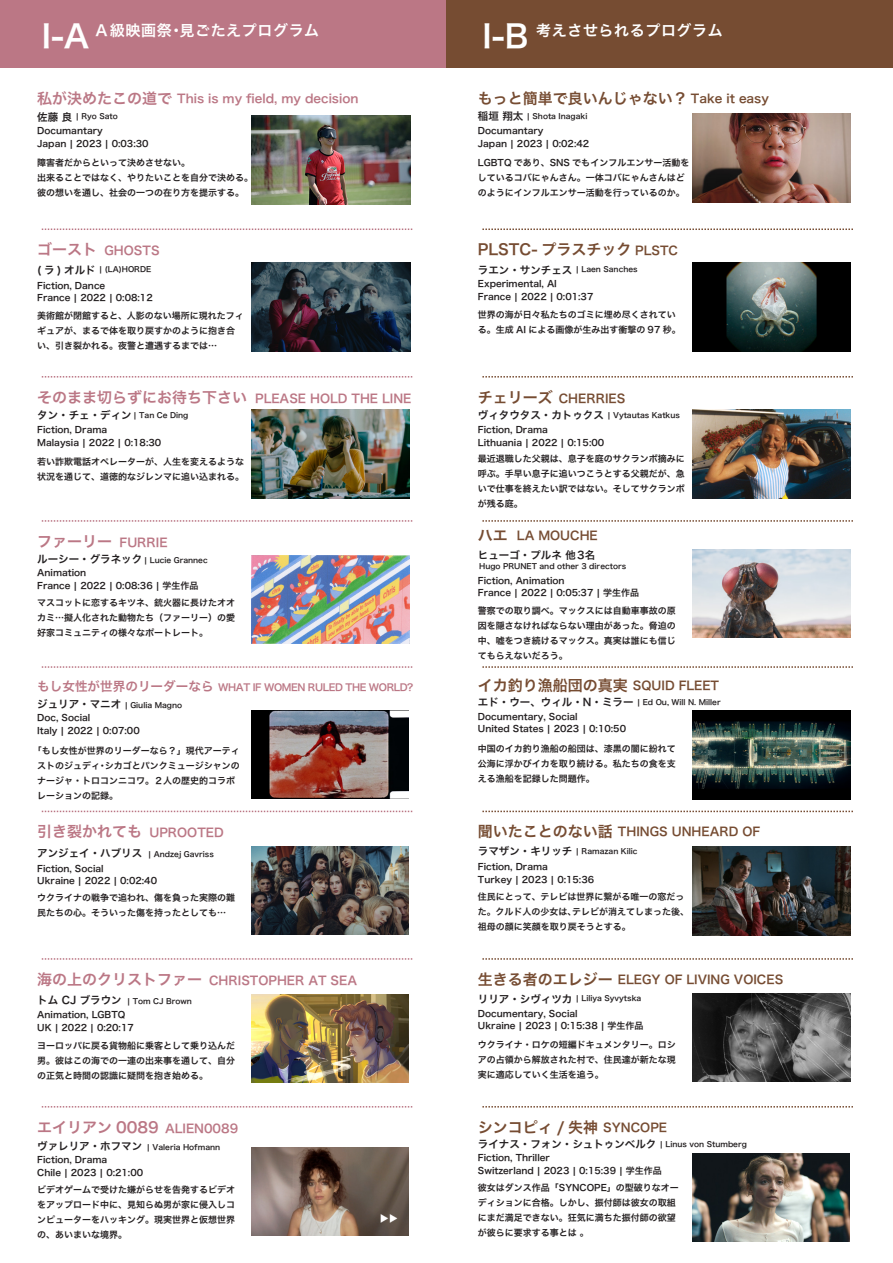
<style>
.page{position:relative;width:893px;height:1263px;background:#fff}
.page>*{position:absolute;margin:0;border:0;box-sizing:border-box;transform-origin:0 0}
.t1{font:31.5px "Hira Kaku Pro W6";color:#fff}
.t2{font:15px "Hira Kaku Pro W6";color:#764c32}
.t3{font:15px "Hira Kaku Pro W6";letter-spacing:.04em;color:#fff}
.t4{font:15px "Hira Kaku Pro W6";color:#bb7785}
.t5{font:12px "Hira Kaku Pro W6";color:#bb7785}
.t6{font:12px "Hira Kaku Pro W6";color:#764c32}
.t7{font:10.5px "Hira Kaku Pro W6";color:#231f20}
.t8{font:9.75px "Hira Kaku Pro W6";letter-spacing:-.04em;color:#bb7785}
.t9{font:9px/15px "Hira Kaku Pro W6";color:#231f20}
.t10{font:7.5px "Hira Kaku Pro W6";color:#231f20}
.s1{font-size:15px}
.s2{font-size:10.5px}
.s3{font-size:12.6px}
.s4{font-size:12px}
.s5{font-size:7.5px}
</style>
<div class="page">
<div style="left:0;top:0;width:446px;height:67px;background:#bb7785"></div>
<img style="left:252px;top:263px;width:158px;height:89px">
<img style="left:252px;top:410px;width:158px;height:88px">
<img style="left:252px;top:555px;width:158px;height:89px">
<img style="left:252px;top:710px;width:157px;height:89px">
<img style="left:252px;top:847px;width:157px;height:88px">
<img style="left:252px;top:994px;width:157px;height:88px">
<img style="left:252px;top:1147px;width:157px;height:88px">
<svg style="left:42px;top:376px;width:371px;height:2px"></svg>
<svg style="left:42px;top:520px;width:371px;height:2px"></svg>
<svg style="left:42px;top:666px;width:371px;height:2px"></svg>
<svg style="left:42px;top:811px;width:371px;height:1px"></svg>
<svg style="left:42px;top:958px;width:371px;height:2px"></svg>
<svg style="left:42px;top:1106px;width:371px;height:1px"></svg>
<div style="left:446px;top:0;width:447px;height:67px;background:#764c32"></div>
<img style="left:693px;top:263px;width:158px;height:89px">
<img style="left:693px;top:410px;width:158px;height:88px">
<img style="left:693px;top:549px;width:157px;height:89px">
<img style="left:693px;top:710px;width:157px;height:89px">
<img style="left:693px;top:847px;width:157px;height:88px">
<img style="left:693px;top:993px;width:157px;height:89px">
<img style="left:693px;top:1153px;width:156px;height:88px">
<svg style="left:482px;top:376px;width:371px;height:2px"></svg>
<svg style="left:482px;top:520px;width:371px;height:2px"></svg>
<svg style="left:482px;top:666px;width:371px;height:2px"></svg>
<svg style="left:482px;top:811px;width:371px;height:1px"></svg>
<svg style="left:482px;top:958px;width:371px;height:2px"></svg>
<svg style="left:482px;top:1106px;width:371px;height:1px"></svg>
<svg style="left:42px;top:228px;width:371px;height:2px"></svg>
<svg style="left:482px;top:228px;width:371px;height:2px"></svg>
<img style="left:252px;top:115px;width:158px;height:89px">
<img style="left:693px;top:114px;width:158px;height:88px">
<h2 class="t3" style="left:96px;top:17px;width:225px">A級映画祭・見ごたえプログラム</h2>
<h1 class="t1" style="left:42px;top:8px;width:49px">I-A</h1>
<h3 class="t5" style="left:37px;top:87px;width:323px"><span class="s1">私が決めたこの道で</span> This is my field, my decision</h3>
<p class="t9" style="left:37px;top:124px;width:113px;line-height:12.8px">Documantary<br>Japan | 2023 | 0:03:30</p>
<p class="t10" style="left:37px;top:110px;width:82px"><span class="s2">佐藤 良</span> | Ryo Sato</p>
<p class="t9" style="left:37px;top:155px;width:217px">障害者だからといって決めさせない。<br>出来ることではなく、やりたいことを自分で決める。彼の想いを通し、社会の一つの在り方を提示する。</p>
<h2 class="t4" style="left:37px;top:236px;width:61px">ゴースト</h2>
<p class="t10" style="left:37px;top:263px;width:116px"><span class="s2">( ラ ) オルド</span> | (LA)HORDE</p>
<h3 class="t5" style="left:105px;top:239px;width:57px">GHOSTS</h3>
<p class="t9" style="left:37px;top:279px;width:117px;line-height:12.8px">Fiction, Dance<br>France | 2022 | 0:08:12</p>
<p class="t9" style="left:37px;top:308px;width:208px">美術館が閉館すると、人影のない場所に現れたフィギュアが、まるで体を取り戻すかのように抱き合い、引き裂かれる。夜警と遭遇するまでは…</p>
<h3 class="t5" style="left:37px;top:387px;width:376px"><span class="s1">そのまま切らずにお待ち下さい</span> PLEASE HOLD THE LINE</h3>
<p class="t10" style="left:37px;top:408px;width:153px"><span class="s2">タン・チェ・ディン</span> | Tan Ce Ding</p>
<p class="t9" style="left:37px;top:423px;width:126px;line-height:12.8px">Fiction, Drama<br>Malaysia | 2022 | 0:18:30</p>
<p class="t9" style="left:37px;top:454px;width:208px">若い詐欺電話オペレーターが、人生を変えるような状況を通じて、道徳的なジレンマに追い込まれる。</p>
<h3 class="t5" style="left:37px;top:531px;width:132px"><span class="s1">ファーリー</span> FURRIE</h3>
<p class="t10" style="left:37px;top:554px;width:172px"><span class="s2">ルーシー・グラネック</span> | Lucie Grannec</p>
<p class="t9" style="left:37px;top:566px;width:163px;line-height:12.8px">Animation<br>France | 2022 | 0:08:36 | 学生作品</p>
<p class="t9" style="left:37px;top:595px;width:199px;text-align:justify">マスコットに恋するキツネ、銃火器に長けたオオカミ…擬人化された動物たち（ファーリー）の愛好家コミュニティの様々なポートレート。</p>
<p class="t8" style="left:37px;top:678px;width:378px"><span class="s3">もし女性が世界のリーダーなら</span> WHAT IF WOMEN RULED THE WORLD?</p>
<p class="t10" style="left:37px;top:698px;width:146px"><span class="s2">ジュリア・マニオ</span> | Giulia Magno</p>
<p class="t9" style="left:37px;top:711px;width:104px;line-height:12.8px">Doc, Social<br>Italy | 2022 | 0:07:00</p>
<p class="t9" style="left:37px;top:743px;width:204px;text-indent:-4px">「もし女性が世界のリーダーなら？」現代アーティストのジュディ･シカゴとパンクミュージシャンのナージャ・トロコンニコワ。２人の歴史的コラボレーションの記録。</p>
<h3 class="t5" style="left:37px;top:822px;width:188px"><span class="s1">引き裂かれても</span> UPROOTED</h3>
<p class="t10" style="left:37px;top:847px;width:178px"><span class="s2">アンジェイ・ハブリス</span> | Andzej Gavriss</p>
<p class="t9" style="left:37px;top:861px;width:121px;line-height:12.8px">Fiction, Social<br>Ukraine | 2022 | 0:02:40</p>
<p class="t9" style="left:37px;top:890px;width:199px">ウクライナの戦争で追われ、傷を負った実際の難民たちの心。そういった傷を持ったとしても…</p>
<h3 class="t5" style="left:37px;top:969px;width:321px"><span class="s1">海の上のクリストファー</span> CHRISTOPHER AT SEA</h3>
<p class="t10" style="left:37px;top:994px;width:156px"><span class="s2">トム CJ ブラウン</span> | Tom CJ Brown</p>
<p class="t9" style="left:37px;top:1008px;width:98px;line-height:12.8px">Animation, LGBTQ<br>UK | 2022 | 0:20:17</p>
<p class="t9" style="left:37px;top:1038px;width:199px;text-align:justify">ヨーロッパに戻る貨物船に乗客として乗り込んだ男。彼はこの海での一連の出来事を通して、自分の正気と時間の認識に疑問を抱き始める。</p>
<h2 class="t4" style="left:37px;top:1113px;width:202px">エイリアン 0089 <span class="s4">ALIEN0089</span></h2>
<p class="t10" style="left:37px;top:1140px;width:184px"><span class="s2">ヴァレリア・ホフマン</span> | Valeria Hofmann</p>
<p class="t9" style="left:37px;top:1153px;width:107px;line-height:12.8px">Fiction, Drama<br>Chile | 2023 | 0:21:00</p>
<p class="t9" style="left:37px;top:1181px;width:199px;text-align:justify">ビデオゲームで受けた嫌がらせを告発するビデオをアップロード中に、見知らぬ男が家に侵入しコンピューターをハッキング。現実世界と仮想世界の、あいまいな境界。</p>
<h1 class="t1" style="left:482px;top:8px;width:47px">I-B</h1>
<h2 class="t3" style="left:536px;top:17px;width:188px">考えさせられるプログラム</h2>
<h2 class="t2" style="left:478px;top:85px;width:292px">もっと簡単で良いんじゃない？ <span class="s4">Take it easy</span></h2>
<p class="t10" style="left:478px;top:109px;width:111px"><span class="s2">稲垣 翔太</span> | Shota Inagaki</p>
<p class="t9" style="left:478px;top:124px;width:113px;line-height:12.8px">Documantary<br>Japan | 2023 | 0:02:42</p>
<p class="t9" style="left:478px;top:155px;width:213px">LGBTQ であり、SNS でもインフルエンサー活動をしているコバにゃんさん。一体コバにゃんさんはどのようにインフルエンサー活動を行っているのか。</p>
<h2 class="t2" style="left:478px;top:236px;width:155px">PLSTC- プラスチック</h2>
<p class="t10" style="left:478px;top:263px;width:161px"><span class="s2">ラエン・サンチェス</span> | Laen Sanches</p>
<h3 class="t6" style="left:635px;top:239px;width:44px">PLSTC</h3>
<p class="t9" style="left:478px;top:277px;width:117px;line-height:12.8px">Experimental, AI<br>France | 2022 | 0:01:37</p>
<p class="t9" style="left:478px;top:306px;width:204px">世界の海が日々私たちのゴミに埋め尽くされている。生成 AI による画像が生み出す衝撃の 97 秒。</p>
<h3 class="t6" style="left:478px;top:388px;width:149px"><span class="s1">チェリーズ</span> CHERRIES</h3>
<p class="t10" style="left:478px;top:408px;width:204px"><span class="s2">ヴィタウタス・カトゥクス</span> | Vytautas Katkus</p>
<p class="t9" style="left:478px;top:423px;width:128px;line-height:12.8px">Fiction, Drama<br>Lithuania | 2022 | 0:15:00</p>
<p class="t9" style="left:478px;top:451px;width:208px;text-align:justify">最近退職した父親は、息子を庭のサクランボ摘みに呼ぶ。手早い息子に追いつこうとする父親だが、急いで仕事を終えたい訳ではない。そしてサクランボが残る庭。</p>
<h3 class="t6" style="left:478px;top:524px;width:121px"><span class="s1">ハエ</span> LA MOUCHE</h3>
<p class="t7" style="left:478px;top:545px;width:119px">ヒューゴ・プルネ 他3名</p>
<p class="t10" style="left:479px;top:559px;width:149px">Hugo PRUNET and other 3 directors</p>
<p class="t9" style="left:478px;top:573px;width:163px;line-height:12.8px">Fiction, Animation<br>France | 2022 | 0:05:37 | 学生作品</p>
<p class="t9" style="left:478px;top:603px;width:199px;text-align:justify">警察での取り調べ。マックスには自動車事故の原因を隠さなければならない理由があった。脅迫の中、嘘をつき続けるマックス。真実は誰にも信じてもらえないだろう。</p>
<h2 class="t2" style="left:478px;top:672px;width:243px">イカ釣り漁船団の真実 <span class="s4">SQUID FLEET</span></h2>
<p class="t10" style="left:478px;top:695px;width:244px"><span class="s2">エド・ウー、ウィル・N・ミラー</span> | Ed Ou, Will N. Miller</p>
<p class="t9" style="left:478px;top:709px;width:150px;line-height:12.8px">Documentary, Social<br>United States | 2023 | 0:10:50</p>
<p class="t9" style="left:478px;top:741px;width:199px;text-align:justify">中国のイカ釣り漁船の船団は、漆黒の闇に紛れて公海に浮かびイカを取り続ける。私たちの食を支える漁船を記録した問題作。</p>
<h3 class="t6" style="left:478px;top:821px;width:284px"><span class="s1">聞いたことのない話</span> THINGS UNHEARD OF</h3>
<p class="t10" style="left:478px;top:844px;width:161px"><span class="s2">ラマザン・キリッチ</span> | Ramazan Kilic</p>
<p class="t9" style="left:478px;top:860px;width:118px;line-height:12.8px">Fiction, Drama<br>Turkey | 2023 | 0:15:36</p>
<p class="t9" style="left:478px;top:889px;width:213px">住民にとって、テレビは世界に繋がる唯一の窓だった。クルド人の少女は、テレビが消えてしまった後、祖母の顔に笑顔を取り戻そうとする。</p>
<h3 class="t6" style="left:478px;top:968px;width:307px"><span class="s1">生きる者のエレジー</span> ELEGY OF LIVING VOICES</h3>
<p class="t10" style="left:478px;top:992px;width:165px"><span class="s2">リリア・シヴィツカ</span> | Liliya Syvytska</p>
<p class="t9" style="left:478px;top:1006px;width:167px;line-height:12.8px">Documentary, Social<br>Ukraine | 2023 | 0:15:38 | 学生作品</p>
<p class="t9" style="left:478px;top:1036px;width:199px;text-align:justify">ウクライナ・ロケの短編ドキュメンタリー。ロシアの占領から解放された村で、住民達が新たな現実に適応していく生活を追う。</p>
<h2 class="t2" style="left:478px;top:1113px;width:191px">シンコピィ / 失神 <span class="s4">SYNCOPE</span></h2>
<p class="t7" style="left:478px;top:1135px;width:270px">ライナス・フォン・シュトゥンベルク <span class="s5">| Linus von Stumberg</span></p>
<p class="t9" style="left:478px;top:1151px;width:185px;line-height:12.8px">Fiction, Thriller<br>Switzerland | 2023 | 0:15:39 | 学生作品</p>
<p class="t9" style="left:478px;top:1180px;width:202px">彼女はダンス作品「SYNCOPE」の型破りなオーディションに合格。しかし、振付師は彼女の取組にまだ満足できない。狂気に満ちた振付師の欲望が彼らに要求する事とは 。</p>
</div>
